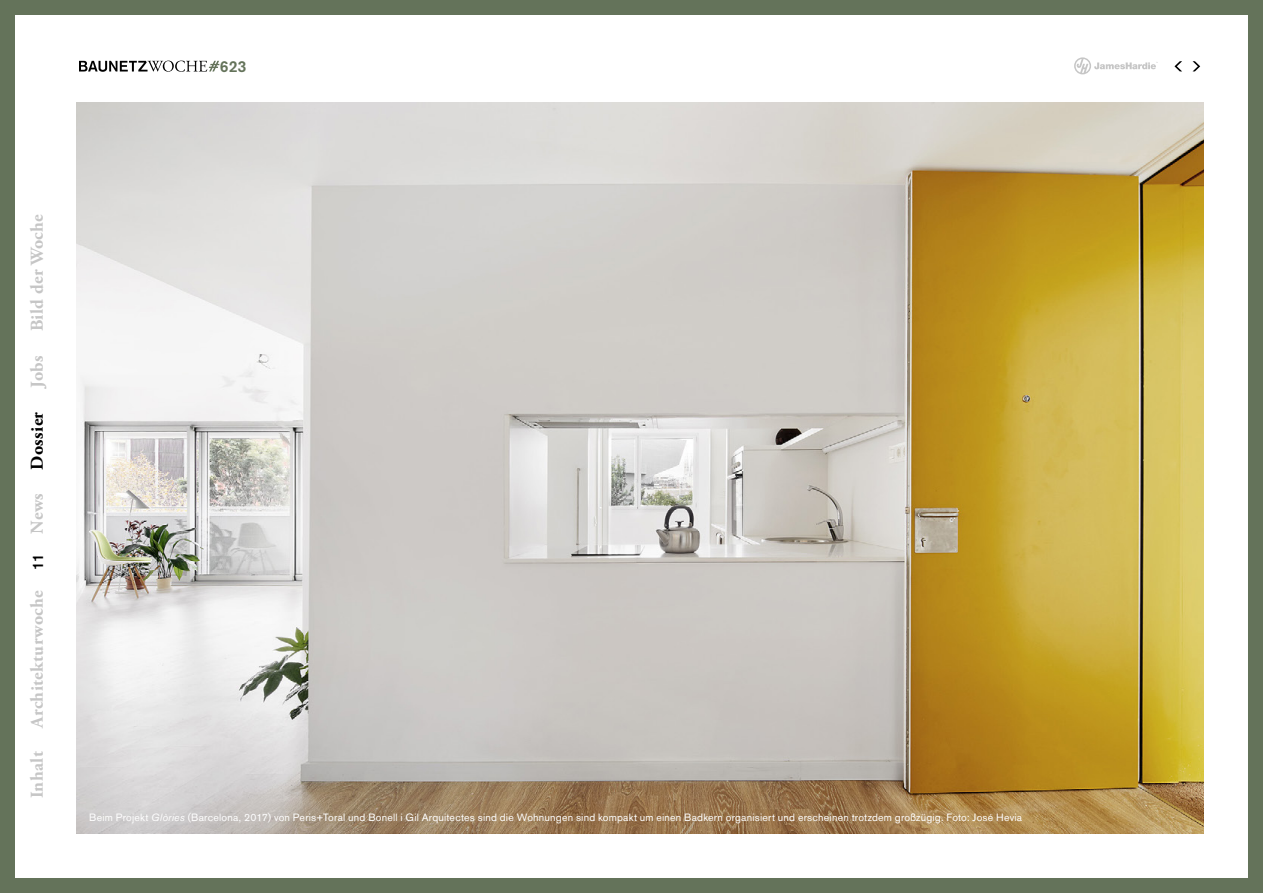
<style>
.page{position:relative;width:1263px;height:893px;background:#fff}
.page>*{position:absolute;margin:0;border:0;box-sizing:border-box;transform-origin:0 0}
.t1{font:700 18px "Adobe Garamond Pro";letter-spacing:.02em;color:#c6c6c6}
.t2{font:700 18px "Adobe Garamond Pro";letter-spacing:.02em;color:#000}
.t3{font:500 15.75px "Akzidenz Grotesk BQ";color:#64735a}
.t4{font:500 15px "Akzidenz Grotesk BQ";color:#000}
.t5{font:10.5px "Akzidenz Grotesk BQ";letter-spacing:.02em;color:#fff}
.s1{font-style:italic}
</style>
<div class="page">
<div style="left:0;top:0;width:1263px;height:893px;border:15px solid #64735a"></div>
<svg style="left:1192px;top:61px;width:8px;height:10px"></svg>
<svg style="left:1174px;top:61px;width:8px;height:10px"></svg>
<svg style="left:1074px;top:57px;width:84px;height:17px"></svg>
<img style="left:77px;top:102px;width:1126px;height:731px">
<svg style="left:79px;top:61px;width:140px;height:11px"></svg>
<h2 class="t3" style="left:220px;top:56px;width:28px">623</h2>
<h1 class="t1" style="left:27px;top:331px;width:119px;rotate:-90deg">Bild der Woche</h1>
<h1 class="t1" style="left:27px;top:388px;width:34px;rotate:-90deg">Jobs</h1>
<h1 class="t2" style="left:27px;top:470px;width:59px;rotate:-90deg">Dossier</h1>
<h1 class="t1" style="left:27px;top:534px;width:42px;rotate:-90deg">News</h1>
<h3 class="t4" style="left:29px;top:570px;width:18px;rotate:-90deg">11</h3>
<h1 class="t1" style="left:27px;top:728px;width:139px;rotate:-90deg">Architekturwoche</h1>
<h1 class="t1" style="left:27px;top:798px;width:49px;rotate:-90deg">Inhalt</h1>
<p class="t5" style="left:89px;top:811px;width:934px">Beim Projekt <span class="s1">Glòries</span> (Barcelona, 2017) von Peris+Toral und Bonell i Gil Arquitectes sind die Wohnungen sind kompakt um einen Badkern organisiert und erscheinen trotzdem großzügig. Foto: José Hevia</p>
</div>
